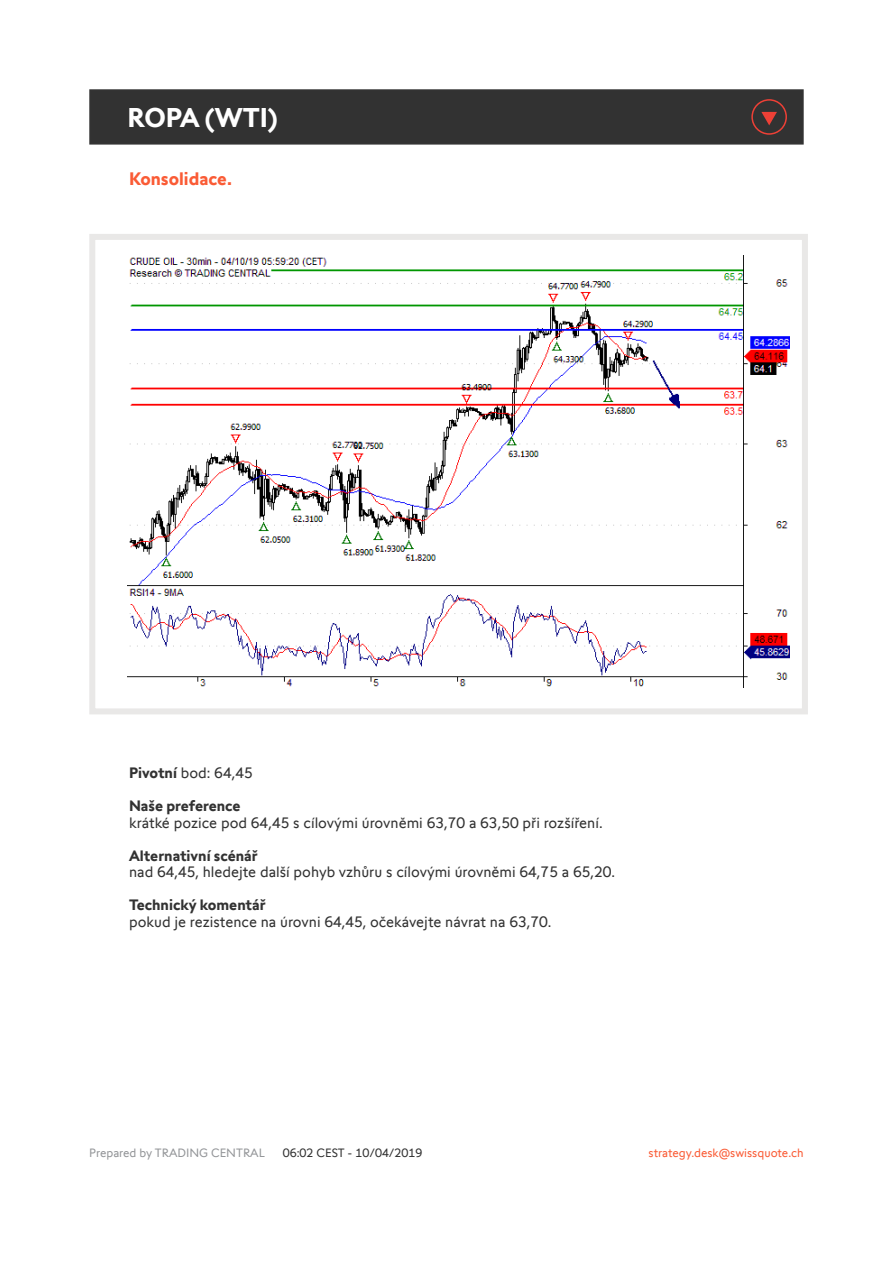
<style>
.page{position:relative;width:893px;height:1263px;background:#fff}
.page>*{position:absolute;margin:0;border:0;box-sizing:border-box;transform-origin:0 0}
.t1{font:700 27px "Swissquote CT";color:#fff}
.t2{font:700 18px "Swissquote CT";color:#fa5b35}
.t3{font:15px "Swissquote CT";color:#323232}
.t4{font:700 15px "Swissquote CT";color:#323232}
.t5{font:12px "Swissquote CT";color:#fa5b35}
.t6{font:12px "Swissquote CT";color:#939598}
.t7{font:12px "Swissquote CT";color:#323232}
.s1{font-weight:700}
</style>
<div class="page">
<div style="left:89px;top:234px;width:719px;height:480px;border:6px solid #e9e8e7"></div>
<div style="left:89px;top:89px;width:715px;height:56px;background:#323232;border:2px solid #323232"></div>
<img style="left:128px;top:255px;width:661px;height:432px">
<svg style="left:751px;top:99px;width:36px;height:36px"></svg>
<h1 class="t1" style="left:128px;top:101px;width:152px">ROPA (WTI)</h1>
<p class="t2" style="left:129px;top:168px;width:104px">Konsolidace.</p>
<p class="t3" style="left:129px;top:764px;width:125px"><span class="s1">Pivotní</span> bod: 64,45</p>
<p class="t4" style="left:129px;top:797px;width:113px">Naše preference</p>
<p class="t3" style="left:129px;top:814px;width:475px">krátké pozice pod 64,45 s cílovými úrovněmi 63,70 a 63,50 při rozšíření.</p>
<p class="t4" style="left:129px;top:846px;width:130px">Alternativní scénář</p>
<p class="t3" style="left:129px;top:863px;width:488px">nad 64,45, hledejte další pohyb vzhůru s cílovými úrovněmi 64,75 a 65,20.</p>
<p class="t4" style="left:129px;top:896px;width:138px">Technický komentář</p>
<p class="t3" style="left:129px;top:913px;width:424px">pokud je rezistence na úrovni 64,45, očekávejte návrat na 63,70.</p>
<p class="t6" style="left:89px;top:1145px;width:177px">Prepared by TRADING CENTRAL</p>
<p class="t7" style="left:283px;top:1145px;width:141px">06:02 CEST - 10/04/2019</p>
<p class="t5" style="left:649px;top:1145px;width:157px">strategy.desk@swissquote.ch</p>
</div>
